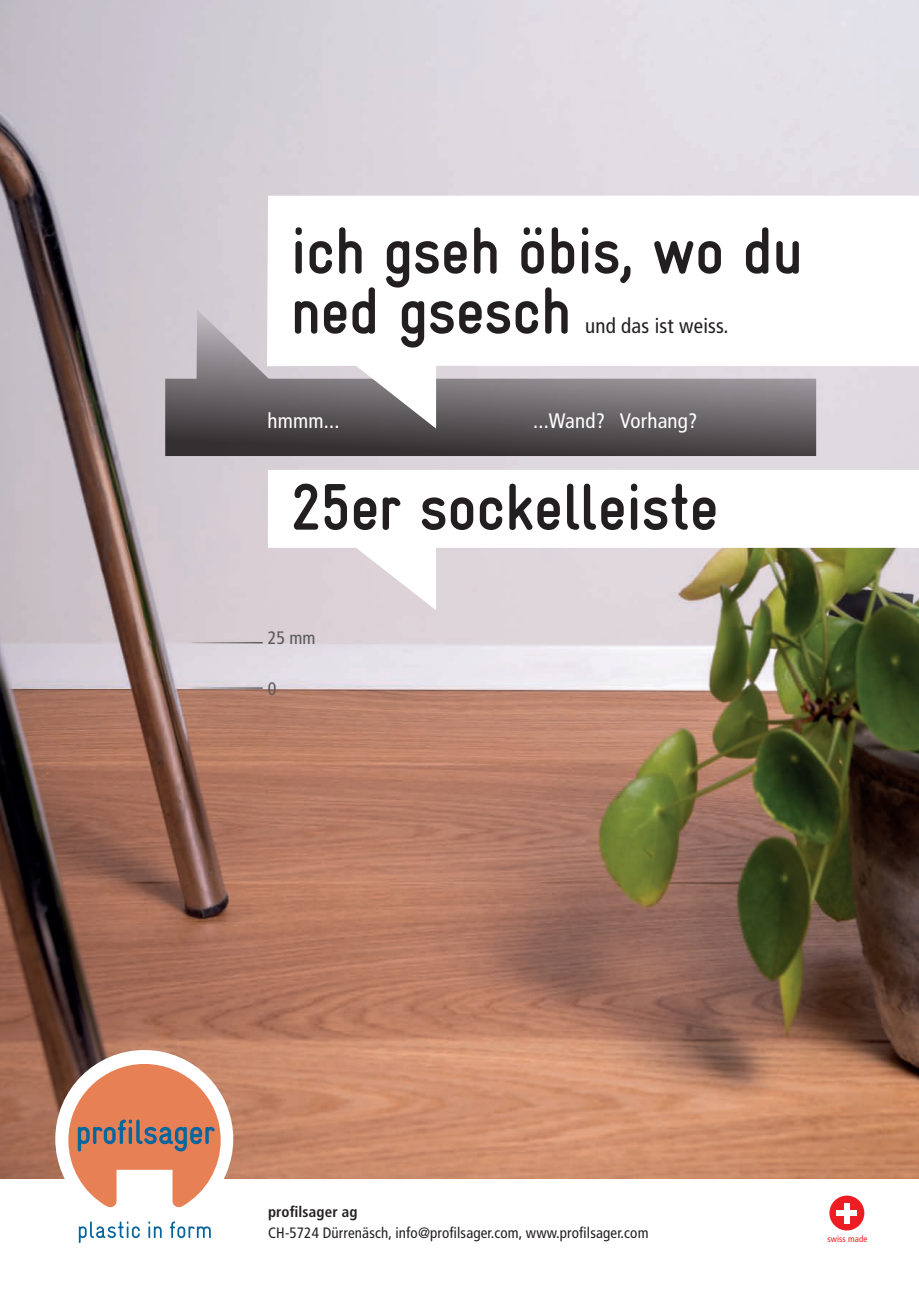
<style>
.page{position:relative;width:919px;height:1289px;background:#fff}
.page>*{position:absolute;margin:0;border:0;box-sizing:border-box;transform-origin:0 0}
.t1{font:700 condensed 66px/60px "Gravur";letter-spacing:-.01em;color:#231f20}
.t2{font:condensed 21px "Frutiger LT Com";letter-spacing:.01em;color:#fff}
.t3{font:condensed 21px "Frutiger LT Com";letter-spacing:.01em;color:#231f20}
.t4{font:condensed 18px "Frutiger LT Com";color:#57585a}
.t5{font:condensed 15px "Frutiger LT Com";letter-spacing:.01em;color:#231f20}
.t6{font:700 condensed 15px "Frutiger LT Com";letter-spacing:.01em;color:#231f20}
.t7{font:condensed 9px "Frutiger LT Com";letter-spacing:.01em;color:#ee1d23}
</style>
<div class="page">
<img style="left:0;top:0;width:918px;height:1178px">
<div style="left:829px;top:1195px;width:35px;height:35px;background:#ee1d23;border-radius:50%"></div>
<div style="left:844px;top:1202px;width:5px;height:21px;background:#fff"></div>
<div style="left:836px;top:1210px;width:21px;height:5px;background:#fff"></div>
<svg style="left:165px;top:309px;width:651px;height:147px;background:#655f63"></svg>
<svg style="left:267px;top:196px;width:651px;height:232px"></svg>
<svg style="left:268px;top:470px;width:650px;height:140px"></svg>
<hr style="left:191px;top:642px;width:72px;height:1px;background:#231f20">
<hr style="left:191px;top:687px;width:72px;height:1px;background:#231f20">
<svg style="left:58px;top:1052px;width:173px;height:190px"></svg>
<h1 class="t1" style="left:291px;top:221px;width:513px">ich gseh öbis, wo du ned gsesch</h1>
<h2 class="t3" style="left:585px;top:313px;width:145px">und das ist weiss.</h2>
<h2 class="t2" style="left:267px;top:408px;width:73px">hmmm...</h2>
<h2 class="t2" style="left:533px;top:408px;width:166px">...Wand? Vorhang?</h2>
<h1 class="t1" style="left:291px;top:477px;width:429px">25er sockelleiste</h1>
<p class="t4" style="left:268px;top:627px;width:49px">25 mm</p>
<p class="t4" style="left:268px;top:678px;width:10px">0</p>
<p class="t6" style="left:268px;top:1202px;width:91px">profilsager ag</p>
<p class="t5" style="left:268px;top:1224px;width:382px">CH-5724 Dürrenäsch, info@profilsager.com, www.profilsager.com</p>
<p class="t7" style="left:827px;top:1233px;width:42px">swiss made</p>
</div>
